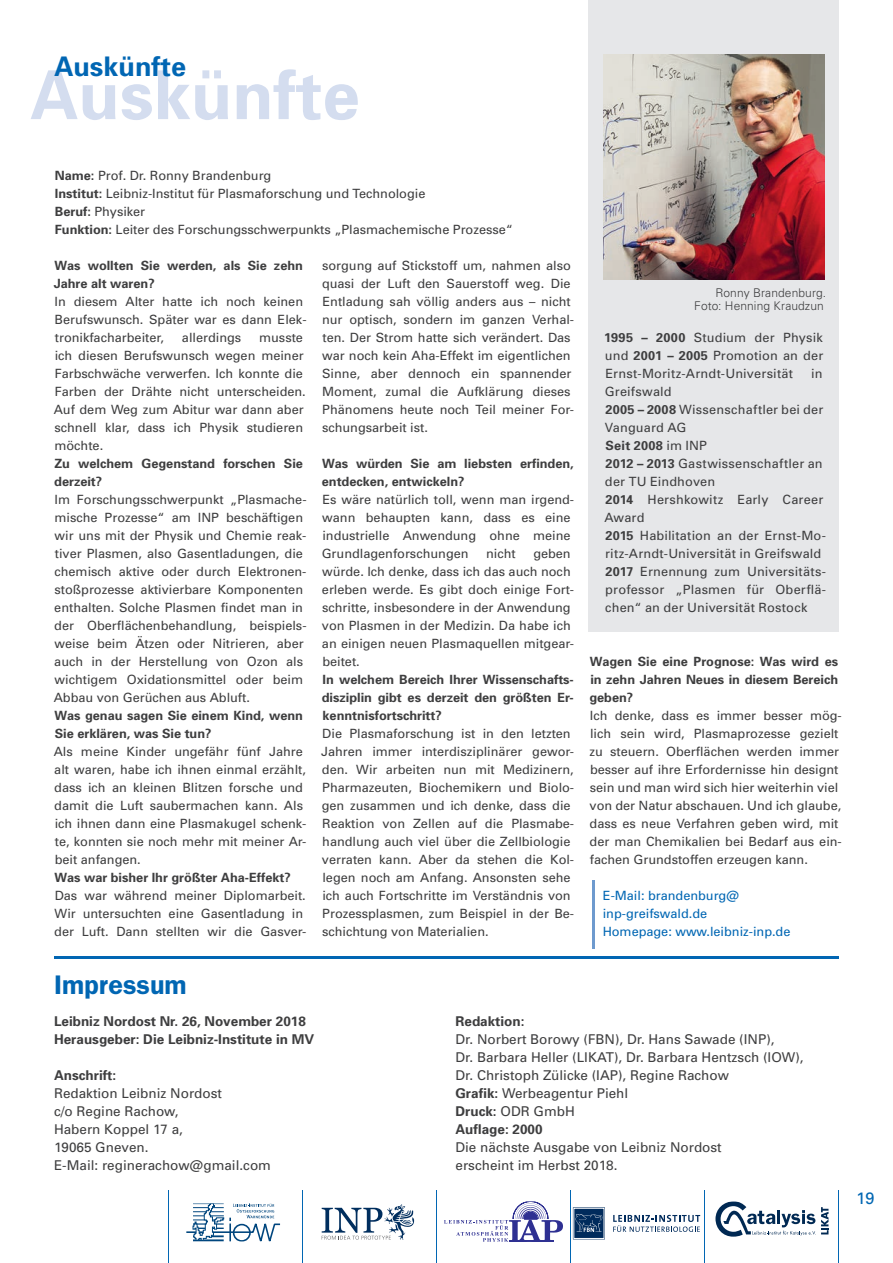
<style>
.page{position:relative;width:893px;height:1263px;background:#fff}
.page>*{position:absolute;margin:0;border:0;box-sizing:border-box;transform-origin:0 0}
.t1{font:700 67.5px "Univers";color:#d4ddef}
.t2{font:600 27px "Franklin Gothic";color:#0166b3}
.t3{font:700 27px "Univers";color:#0166b3}
.t4{font:16.5px "Univers";color:#0166b3}
.t5{font:13.5px/18px "Univers";color:#3e3e3f}
.t6{font:700 13.5px/18px "Univers";color:#3e3e3f}
.t7{font:12.75px/18px "Univers";color:#3e3e3f}
.t8{font:700 12.75px/18px "Univers";color:#3e3e3f}
.t9{font:12.75px/18px "Univers";color:#0166b3}
.t10{font:300 12px/13.5px "Univers";letter-spacing:.01em;color:#3e3e3f;text-align:right}
.s1{font-weight:700}
</style>
<div class="page">
<div style="left:589px;top:0;width:250px;height:632px;background:#e6e7e9"></div>
<svg style="left:444px;top:1201px;width:119px;height:41px"></svg>
<svg style="left:322px;top:1204px;width:92px;height:36px"></svg>
<svg style="left:186px;top:1203px;width:94px;height:39px"></svg>
<svg style="left:715px;top:1201px;width:113px;height:35px"></svg>
<svg style="left:573px;top:1207px;width:32px;height:32px"></svg>
<svg style="left:613px;top:1215px;width:87px;height:17px"></svg>
<hr style="left:54px;top:956px;width:785px;height:2px;background:#0166b3">
<hr style="left:838px;top:1191px;width:1px;height:72px;background:#0166b3">
<hr style="left:704px;top:1191px;width:1px;height:72px;background:#0166b3">
<hr style="left:570px;top:1191px;width:1px;height:72px;background:#0166b3">
<hr style="left:436px;top:1191px;width:1px;height:72px;background:#0166b3">
<hr style="left:302px;top:1191px;width:1px;height:72px;background:#0166b3">
<hr style="left:168px;top:1191px;width:1px;height:72px;background:#0166b3">
<img style="left:603px;top:54px;width:221px;height:225px">
<hr style="left:592px;top:880px;width:2px;height:68px;background:#6e9ace">
<h2 class="t3" style="left:54px;top:57px;width:134px">Auskünfte</h2>
<h1 class="t1" style="left:30px;top:70px;width:332px">Auskünfte</h1>
<p class="t7" style="left:55px;top:168px;width:460px"><span class="s1">Name:</span> Prof. Dr. Ronny Brandenburg<br><span class="s1">Institut:</span> Leibniz-Institut für Plasmaforschung und Technologie<br><span class="s1">Beruf:</span> Physiker<br><span class="s1">Funktion:</span> Leiter des Forschungsschwerpunkts „Plasmachemische Prozesse“</p>
<p class="t8" style="left:54px;top:258px;width:251px">Was wollten Sie werden, als Sie zehn<br>Jahre alt waren?</p>
<p class="t7" style="left:55px;top:294px;width:253px">In diesem Alter hatte ich noch keinen<br>Berufswunsch. Später war es dann Elek&shy;tronikfacharbeiter,</p>
<p class="t7" style="left:322px;top:258px;width:254px">sorgung auf Stickstoff um, nahmen also quasi der Luft den Sauerstoff weg. Die Entladung sah völlig anders aus – nicht nur optisch, sondern im ganzen Verhal&shy;ten. Der Strom hatte sich verändert. Das war noch kein Aha-Effekt im eigentlichen Sinne, aber dennoch ein spannender Moment, zumal die Aufklärung dieses Phänomens heute noch Teil meiner For&shy;schungsarbeit ist.</p>
<p class="t8" style="left:322px;top:456px;width:253px">Was würden Sie am liebsten erfinden, entdecken, entwickeln?</p>
<p class="t7" style="left:322px;top:492px;width:254px">Es wäre natürlich toll, wenn man irgend&shy;wann behaupten kann, dass es eine industrielle Anwendung ohne meine Grundlagenforschungen</p>
<p class="t7" style="left:182px;top:330px;width:61px">allerdings</p>
<p class="t7" style="left:54px;top:330px;width:254px;text-indent:205px">musste ich diesen Berufswunsch wegen meiner<br>Farbschwäche verwerfen. Ich konnte die<br>Farben der Drähte nicht unterscheiden.<br>Auf dem Weg zum Abitur war dann aber schnell klar, dass ich Physik studieren möchte.</p>
<p class="t8" style="left:54px;top:456px;width:250px">Zu welchem Gegenstand forschen Sie derzeit?</p>
<p class="t7" style="left:54px;top:492px;width:254px">Im Forschungsschwerpunkt „Plasmache&shy;mische Prozesse“ am INP beschäftigen wir uns mit der Physik und Chemie reak&shy;tiver Plasmen, also Gasentladungen, die chemisch aktive oder durch Elektronen&shy;stoßprozesse aktivierbare Komponenten enthalten. Solche Plasmen findet man in der Oberflächenbehandlung, beispiels&shy;weise beim Ätzen oder Nitrieren, aber auch in der Herstellung von Ozon als wichtigem Oxidationsmittel oder beim Abbau von Gerüchen aus Abluft.</p>
<p class="t8" style="left:55px;top:708px;width:250px">Was genau sagen Sie einem Kind, wenn<br>Sie erklären, was Sie tun?</p>
<p class="t7" style="left:54px;top:744px;width:254px">Als meine Kinder ungefähr fünf Jahre alt waren, habe ich ihnen einmal erzählt, dass ich an kleinen Blitzen forsche und damit die Luft saubermachen kann. Als ich ihnen dann eine Plasmakugel schenk&shy;te, konnten sie noch mehr mit meiner Ar&shy;beit anfangen.</p>
<p class="t8" style="left:55px;top:870px;width:238px">Was war bisher Ihr größter Aha-Effekt?</p>
<p class="t7" style="left:54px;top:888px;width:254px">Das war während meiner Diplomarbeit.<br>Wir untersuchten eine Gasentladung in der Luft. Dann stellten wir die Gasver-</p>
<p class="t7" style="left:322px;top:546px;width:254px;text-indent:211px">geben würde. Ich denke, dass ich das auch noch erleben werde. Es gibt doch einige Fort&shy;schritte, insbesondere in der Anwendung von Plasmen in der Medizin. Da habe ich an einigen neuen Plasmaquellen mitgear&shy;beitet.</p>
<p class="t8" style="left:322px;top:672px;width:253px;text-align:justify">In welchem Bereich Ihrer Wissenschafts&shy;disziplin gibt es derzeit den größten Er&shy;kenntnisfortschritt?</p>
<p class="t7" style="left:321px;top:726px;width:255px">Die Plasmaforschung ist in den letzten Jahren immer interdisziplinärer gewor&shy;den. Wir arbeiten nun mit Medizinern, Pharmazeuten, Biochemikern und Biolo&shy;gen zusammen und ich denke, dass die Reaktion von Zellen auf die Plasmabe&shy;handlung auch viel über die Zellbiologie verraten kann. Aber da stehen die Kol&shy;legen noch am Anfang. Ansonsten sehe ich auch Fortschritte im Verständnis von Prozessplasmen, zum Beispiel in der Be&shy;schichtung von Materialien.</p>
<p class="t7" style="left:486px;top:546px;width:31px">nicht</p>
<p class="t10" style="left:694px;top:287px;width:133px">Ronny Brandenburg.<br>Foto: Henning Kraudzun</p>
<p class="t7" style="left:604px;top:330px;width:221px;text-align:justify"><span class="s1">1995 – 2000</span> Studium der Physik und <span class="s1">2001 – 2005</span> Promotion an der Ernst-Moritz-Arndt-Universität</p>
<p class="t7" style="left:811px;top:366px;width:13px">in</p>
<p class="t7" style="left:604px;top:384px;width:223px">Greifswald<br><span class="s1">2005 – 2008</span> Wissenschaftler bei der<br>Vanguard AG<br><span class="s1">Seit 2008</span> im INP<br><span class="s1">2012 – 2013</span> Gastwissenschaftler an der TU Eindhoven<br><span class="s1">2014</span> Hershkowitz Early Career<br>Award<br><span class="s1">2015</span> Habilitation an der Ernst-Mo&shy;ritz-Arndt-Universität in Greifswald<br><span class="s1">2017</span> Ernennung zum Universitäts&shy;professor „Plasmen für Oberflä&shy;chen“ an der Universität Rostock</p>
<p class="t8" style="left:589px;top:654px;width:250px;text-align:justify">Wagen Sie eine Prognose: Was wird es in zehn Jahren Neues in diesem Bereich geben?</p>
<p class="t7" style="left:589px;top:708px;width:254px">Ich denke, dass es immer besser mög&shy;lich sein wird, Plasmaprozesse gezielt zu steuern. Oberflächen werden immer besser auf ihre Erfordernisse hin designt sein und man wird sich hier weiterhin viel von der Natur abschauen. Und ich glaube, dass es neue Verfahren geben wird, mit der man Chemikalien bei Bedarf aus ein&shy;fachen Grundstoffen erzeugen kann.</p>
<p class="t9" style="left:603px;top:888px;width:189px">E-Mail: brandenburg@ inp-greifswald.de<br>Homepage: www.leibniz-inp.de</p>
<h2 class="t2" style="left:54px;top:975px;width:134px">Impressum</h2>
<p class="t6" style="left:54px;top:1013px;width:262px">Leibniz Nordost Nr. 26, November 2018<br>Herausgeber: Die Leibniz-Institute in MV</p>
<p class="t6" style="left:54px;top:1067px;width:64px">Anschrift:</p>
<p class="t5" style="left:54px;top:1085px;width:218px">Redaktion Leibniz Nordost<br>c/o Regine Rachow,<br>Habern Koppel 17 a,<br>19065 Gneven.<br>E-Mail: reginerachow@gmail.com</p>
<p class="t6" style="left:455px;top:1013px;width:71px">Redaktion:</p>
<p class="t5" style="left:455px;top:1031px;width:350px">Dr. Norbert Borowy (FBN), Dr. Hans Sawade (INP),<br>Dr. Barbara Heller (LIKAT), Dr. Barbara Hentzsch (IOW), Dr. Christoph Zülicke (IAP), Regine Rachow<br><span class="s1">Grafik:</span> Werbeagentur Piehl<br><span class="s1">Druck:</span> ODR GmbH<br><span class="s1">Auflage: 2000</span></p>
<p class="t5" style="left:455px;top:1139px;width:268px">Die nächste Ausgabe von Leibniz Nordost erscheint im Herbst 2018.</p>
<p class="t4" style="left:856px;top:1192px;width:20px">19</p>
</div>
